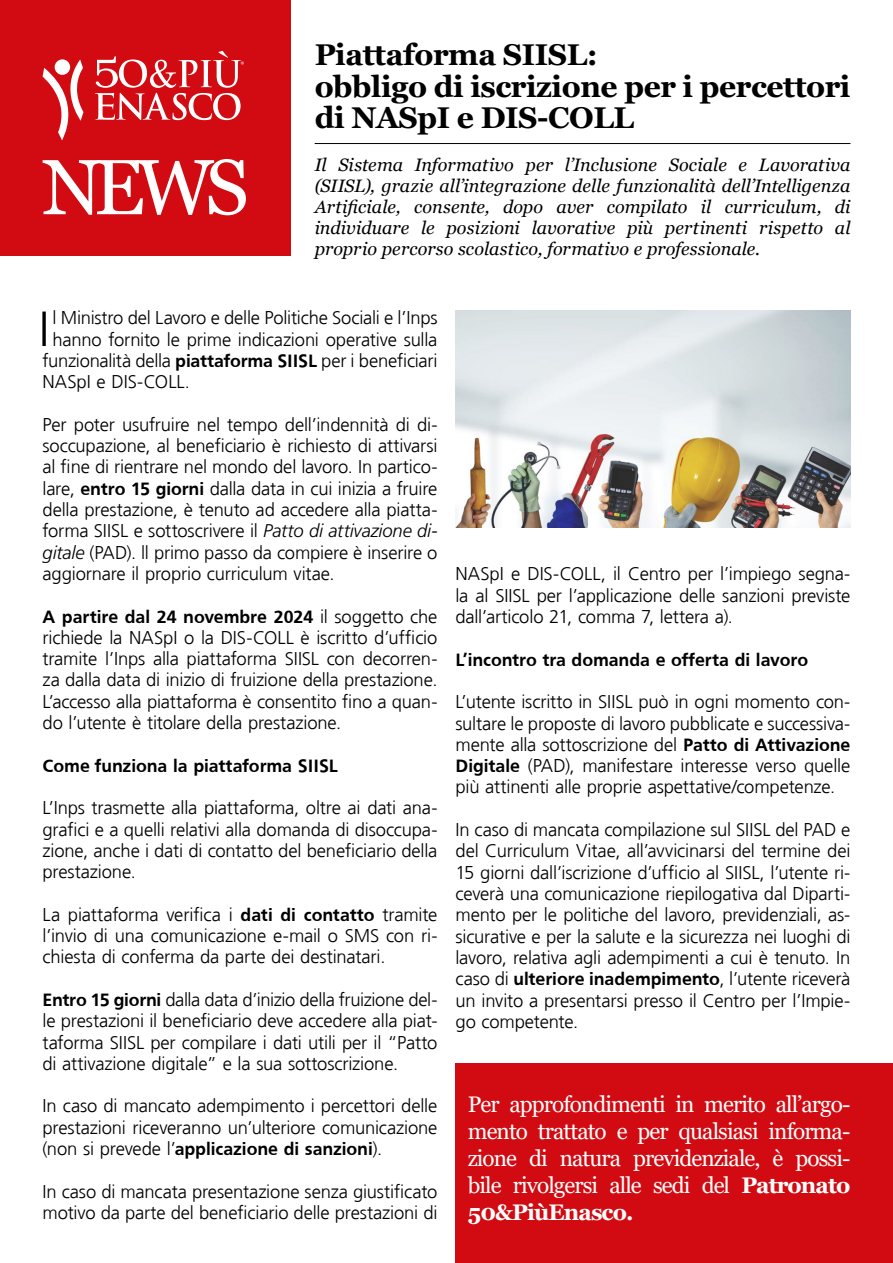
<style>
.page{position:relative;width:893px;height:1263px;background:#fff}
.page>*{position:absolute;margin:0;border:0;box-sizing:border-box;transform-origin:0 0}
.t1{font:78px "Georgia";color:#fff}
.t2{font:300 48.9px "Frutiger";color:#000}
.t3{font:700 30px/31.5px "Georgia";letter-spacing:-.015em;color:#000}
.t4{font:22.5px/27px "Georgia";letter-spacing:-.04em;color:#fff;text-align:justify}
.t5{font:300 18.45px/21.3px "Frutiger";letter-spacing:-.01em;color:#000;text-align:justify}
.t6{font:700 18.45px "Frutiger";letter-spacing:-.005em;color:#000}
.t7{font:italic 18px/21px "Georgia";letter-spacing:.005em;color:#000;text-align:justify}
.s1{font-weight:700}
.s2{font-family:"Frutiger LT Std";font-style:italic}
</style>
<div class="page">
<div style="left:0;top:0;width:291px;height:255px;background:#d20a11"></div>
<svg style="left:43px;top:59px;width:41px;height:81px"></svg>
<div style="left:55px;top:59px;width:15px;height:16px;background:#fff;border-radius:50%"></div>
<svg style="left:95px;top:51px;width:149px;height:69px"></svg>
<hr style="left:315px;top:143px;width:535px;height:1px;background:#000">
<img style="left:455px;top:310px;width:395px;height:218px">
<div style="left:455px;top:1063px;width:438px;height:200px;background:#d20a11"></div>
<h1 class="t1" style="left:42px;top:140px;width:209px">NEWS</h1>
<h3 class="t3" style="left:315px;top:39px;width:537px">Piattaforma SIISL:<br>obbligo di iscrizione per i percettori di NASpI e DIS-COLL</h3>
<p class="t7" style="left:315px;top:154px;width:537px">Il Sistema Informativo per l’Inclusione Sociale e Lavorativa (SIISL), grazie all’integrazione delle funzionalità dell’Intelligenza Artificiale, consente, dopo aver compilato il curriculum, di individuare le posizioni lavorative più pertinenti rispetto al proprio percorso scolastico, formativo e professionale.</p>
<h2 class="t2" style="left:39px;top:301px;width:12px">I</h2>
<p class="t5" style="left:53px;top:307px;width:386px">l Ministro del Lavoro e delle Politiche Sociali e l’Inps</p>
<p class="t5" style="left:53px;top:329px;width:386px">hanno fornito le prime indicazioni operative sulla</p>
<p class="t5" style="left:43px;top:350px;width:396px">funzionalità della <span class="s1">piattaforma SIISL</span> per i beneficiari</p>
<p class="t5" style="left:43px;top:371px;width:149px">NASpI e DIS-COLL.</p>
<p class="t5" style="left:43px;top:414px;width:396px">Per poter usufruire nel tempo dell’indennità di di&shy;soccupazione, al beneficiario è richiesto di attivarsi al fine di rientrare nel mondo del lavoro. In partico&shy;lare, <span class="s1">entro 15 giorni</span> dalla data in cui inizia a fruire della prestazione, è tenuto ad accedere alla piatta&shy;forma SIISL e sottoscrivere il <span class="s2">Patto di attivazione di&shy;gitale</span> (PAD). ll primo passo da compiere è inserire o aggiornare il proprio curriculum vitae.</p>
<p class="t5" style="left:43px;top:606px;width:396px"><span class="s1">A partire dal 24 novembre 2024</span> il soggetto che richiede la NASpI o la DIS-COLL è iscritto d’ufficio tramite l’Inps alla piattaforma SIISL con decorren&shy;za dalla data di inizio di fruizione della prestazione.<br>L’accesso alla piattaforma è consentito fino a quan&shy;do l’utente è titolare della prestazione.</p>
<p class="t6" style="left:43px;top:755px;width:297px">Come funziona la piattaforma SIISL</p>
<p class="t5" style="left:43px;top:797px;width:396px">L’Inps trasmette alla piattaforma, oltre ai dati ana&shy;grafici e a quelli relativi alla domanda di disoccupa&shy;zione, anche i dati di contatto del beneficiario della prestazione.</p>
<p class="t5" style="left:43px;top:904px;width:396px">La piattaforma verifica i <span class="s1">dati di contatto</span> tramite l’invio di una comunicazione e-mail o SMS con ri&shy;chiesta di conferma da parte dei destinatari.</p>
<p class="t5" style="left:43px;top:989px;width:396px"><span class="s1">Entro 15 giorni</span> dalla data d’inizio della fruizione del&shy;le prestazioni il beneficiario deve accedere alla piat&shy;taforma SIISL per compilare i dati utili per il “Patto di attivazione digitale” e la sua sottoscrizione.</p>
<p class="t5" style="left:43px;top:1096px;width:396px">In caso di mancato adempimento i percettori delle prestazioni riceveranno un’ulteriore comunicazione (non si prevede l’<span class="s1">applicazione di sanzioni</span>).</p>
<p class="t5" style="left:43px;top:1181px;width:396px">In caso di mancata presentazione senza giustificato motivo da parte del beneficiario delle prestazioni di</p>
<p class="t5" style="left:455px;top:564px;width:396px">NASpI e DIS-COLL, il Centro per l’impiego segna&shy;la al SIISL per l’applicazione delle sanzioni previste dall’articolo 21, comma 7, lettera a).</p>
<p class="t6" style="left:455px;top:649px;width:354px">L’incontro tra domanda e offerta di lavoro</p>
<p class="t5" style="left:455px;top:691px;width:396px">L’utente iscritto in SIISL può in ogni momento con&shy;sultare le proposte di lavoro pubblicate e successiva&shy;mente alla sottoscrizione del <span class="s1">Patto di Attivazione Digitale</span> (PAD), manifestare interesse verso quelle più attinenti alle proprie aspettative/competenze.</p>
<p class="t5" style="left:455px;top:819px;width:396px">In caso di mancata compilazione sul SIISL del PAD e del Curriculum Vitae, all’avvicinarsi del termine dei 15 giorni dall’iscrizione d’ufficio al SIISL, l’utente ri&shy;ceverà una comunicazione riepilogativa dal Diparti&shy;mento per le politiche del lavoro, previdenziali, as&shy;sicurative e per la salute e la sicurezza nei luoghi di lavoro, relativa agli adempimenti a cui è tenuto. In caso di <span class="s1">ulteriore inadempimento</span>, l’utente riceverà un invito a presentarsi presso il Centro per l’Impie&shy;go competente.</p>
<p class="t4" style="left:468px;top:1091px;width:384px">Per approfondimenti in merito all’argo&shy;mento trattato e per qualsiasi informa&shy;zione di natura previdenziale, è possi&shy;bile rivolgersi alle sedi del <span class="s1">Patronato 50&amp;PiùEnasco.</span></p>
</div>
